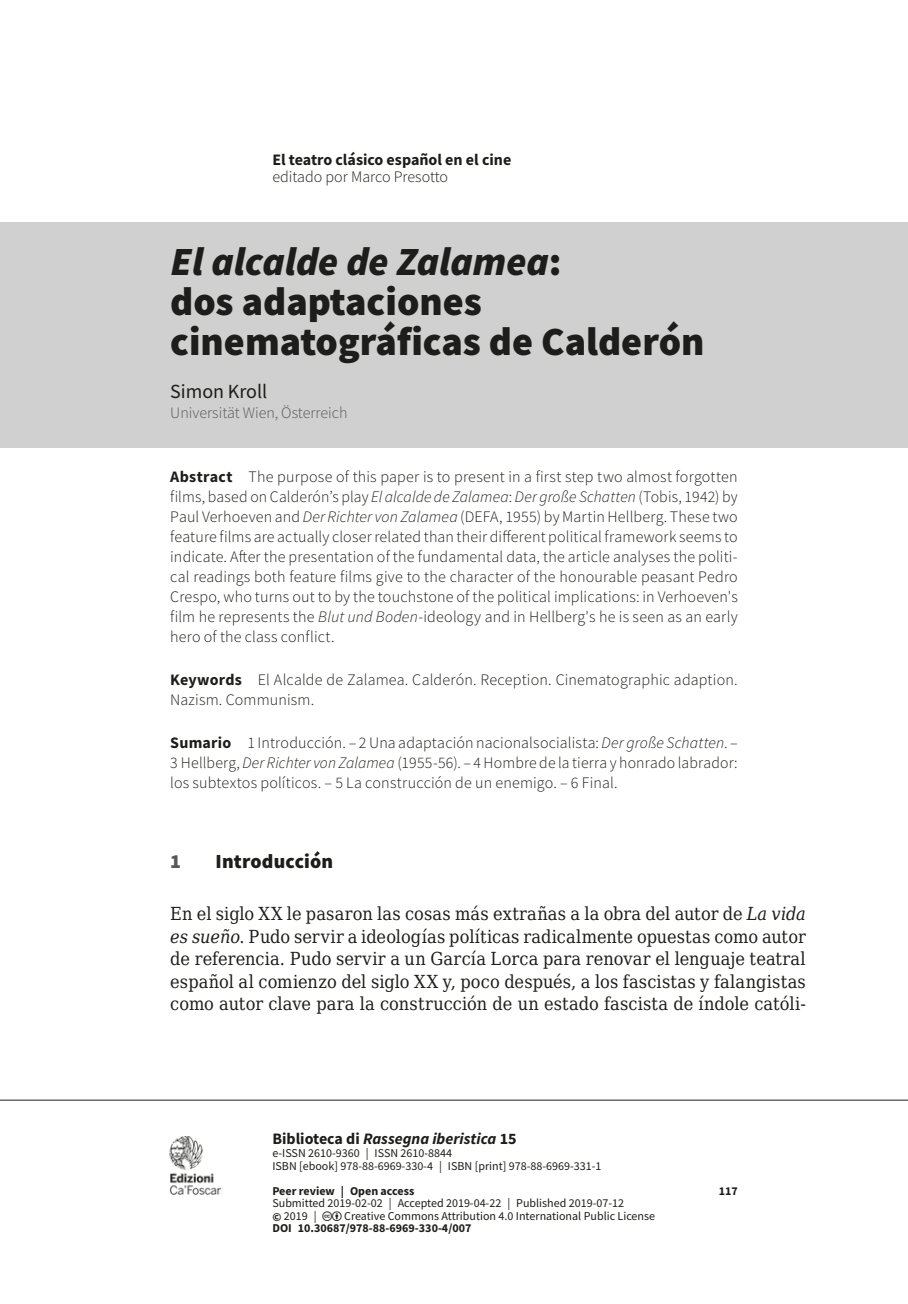
<style>
.page{position:relative;width:908px;height:1304px;background:#fff}
.page>*{position:absolute;margin:0;border:0;box-sizing:border-box;transform-origin:0 0}
.t1{font:900 40px/40px "Source Sans Pro";color:#1d1d1b}
.t2{font:900 20px "Source Sans Pro";letter-spacing:.01em;color:#1d1d1b}
.t3{font:20px "Source Sans Pro";color:#1d1d1b}
.t4{font:900 20px "Source Sans Pro";color:#575756}
.t5{font:18px/22.4px "DejaVu Serif Condensed";letter-spacing:.005em;color:#1d1d1b;text-align:justify}
.t6{font:300 16px/20px "Source Sans Pro";letter-spacing:.01em;color:#1d1d1b;text-align:justify}
.t7{font:italic 700 16px "Source Sans Pro";color:#1d1d1b}
.t8{font:700 16px "Source Sans Pro";color:#1d1d1b}
.t9{font:300 16px "Source Sans Pro";color:#575756}
.t10{font:12px/12.4px "Source Sans Pro";color:#1d1d1b}
.t11{font:700 12px "Source Sans Pro";color:#1d1d1b}
.s1{font-style:italic}
.s2{font-weight:700}
.s3{font-style:normal}
</style>
<div class="page">
<img style="left:169px;top:1136px;width:54px;height:59px">
<hr style="left:0;top:1100px;width:907px;height:1px;background:#1d1d1b">
<div style="left:0;top:223px;width:907px;height:225px;background:#d0d0d0"></div>
<p class="t8" style="left:272px;top:149px;width:240px">El teatro clásico español en el cine</p>
<p class="t6" style="left:272px;top:167px;width:177px">editado por Marco Presotto</p>
<h1 class="t1" style="left:170px;top:241px;width:535px"><span class="s1">El alcalde de Zalamea</span>:<br>dos adaptaciones cinematográficas de Calderón</h1>
<p class="t3" style="left:170px;top:379px;width:98px">Simon Kroll</p>
<p class="t9" style="left:170px;top:403px;width:179px">Universität Wien, Österreich</p>
<p class="t6" style="left:170px;top:467px;width:569px"><span class="s2">Abstract</span> The purpose of this paper is to present in a first step two almost forgotten films, based on Calderón’s play <span class="s1">El alcalde de Zalamea</span>: <span class="s1">Der große Schatten</span> (Tobis, 1942) by Paul Verhoeven and <span class="s1">Der Richter von Zalamea</span> (DEFA, 1955) by Martin Hellberg. These two feature films are actually closer related than their different political framework seems to indicate. After the presentation of the fundamental data, the article analyses the politi&shy;cal readings both feature films give to the character of the honourable peasant Pedro Crespo, who turns out to by the touchstone of the political implications: in Verhoeven's film he represents the <span class="s1">Blut und Boden</span>-ideology and in Hellberg's he is seen as an early hero of the class conflict.</p>
<p class="t6" style="left:170px;top:670px;width:568px"><span class="s2">Keywords</span> El Alcalde de Zalamea. Calderón. Reception. Cinematographic adaption.<br>Nazism. Communism.</p>
<p class="t6" style="left:170px;top:732px;width:568px"><span class="s2">Sumario</span> 1 Introducción. – 2 Una adaptación nacionalsocialista: <span class="s1">Der große Schatten</span>. – 3 Hellberg, <span class="s1">Der Richter von Zalamea</span> (1955-56). – 4 Hombre de la tierra y honrado labrador: los subtextos políticos. – 5 La construcción de un enemigo. – 6 Final.</p>
<p class="t4" style="left:170px;top:847px;width:12px">1</p>
<p class="t2" style="left:215px;top:847px;width:119px">Introducción</p>
<p class="t5" style="left:170px;top:902px;width:637px">En el siglo XX le pasaron las cosas más extrañas a la obra del autor de <span class="s1">La vida es sueño</span>. Pudo servir a ideologías políticas radicalmente opuestas como autor de referencia. Pudo servir a un García Lorca para renovar el lenguaje teatral español al comienzo del siglo XX y, poco después, a los fascistas y falangistas como autor clave para la construcción de un estado fascista de índole católi-</p>
<p class="t7" style="left:272px;top:1128px;width:245px"><span class="s3">Biblioteca di</span> Rassegna iberistica <span class="s3">15</span></p>
<p class="t10" style="left:272px;top:1147px;width:330px">e-ISSN 2610-9360 | ISSN 2610-8844<br>ISBN [ebook] 978-88-6969-330-4 | ISBN [print] 978-88-6969-331-1</p>
<p class="t11" style="left:272px;top:1182px;width:143px">Peer review | Open access</p>
<p class="t11" style="left:718px;top:1182px;width:21px">117</p>
<p class="t10" style="left:272px;top:1197px;width:353px">Submitted 2019-02-02 | Accepted 2019-04-22 | Published 2019-07-12 <span class="s2">©</span> 2019 |</p>
<p class="t10" style="left:344px;top:1209px;width:312px">Creative Commons Attribution 4.0 International Public License</p>
<p class="t11" style="left:272px;top:1220px;width:200px">DOI 10.30687/978-88-6969-330-4/007</p>
</div>
